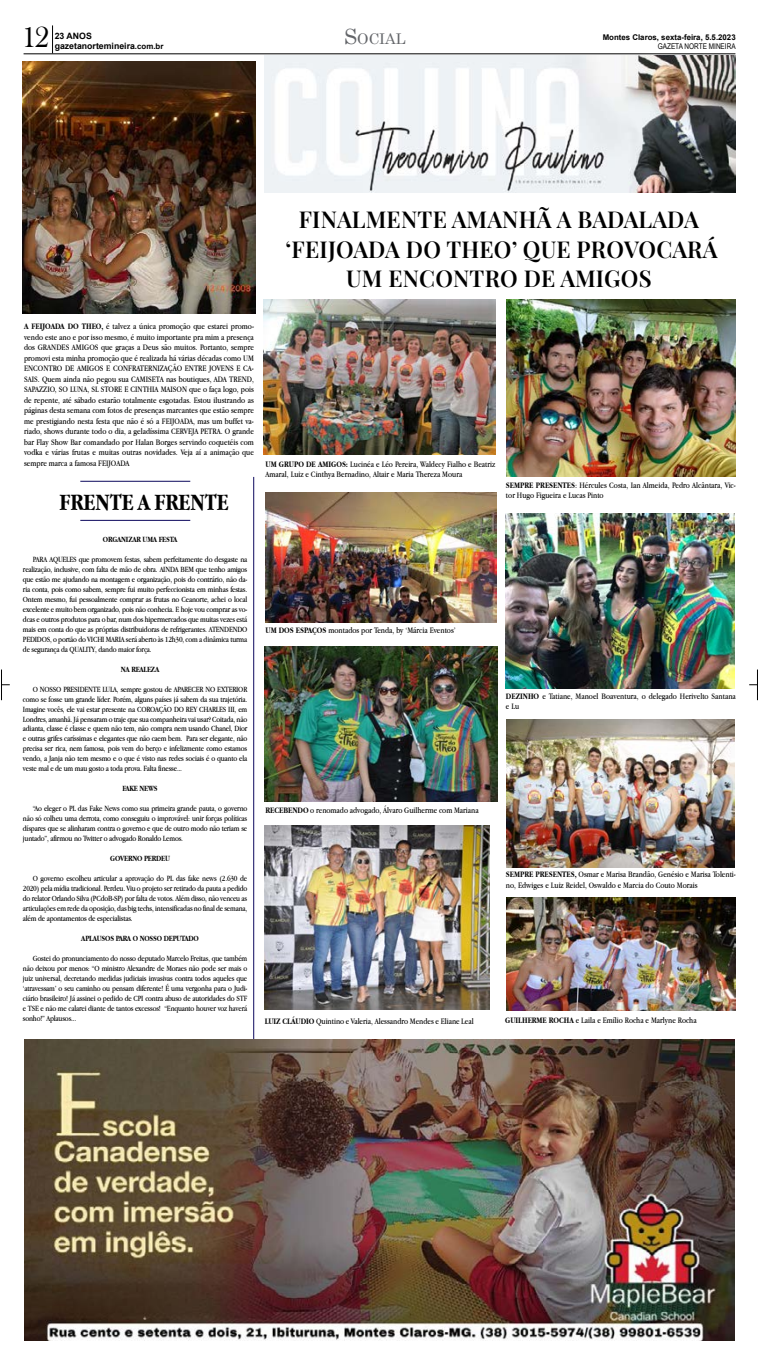
<style>
.page{position:relative;width:759px;height:1365px;background:#fff}
.page>*{position:absolute;margin:0;border:0;box-sizing:border-box;transform-origin:0 0}
.t1{font:29.75px "Bask Old Face";color:#000}
.t2{font:700 24.5px "Apple Garamond";color:#000}
.t3{font:600 22.75px/29.4px "Playfair Display";letter-spacing:.01em;color:#000;text-align:center}
.t4{font:14.7px "Century";color:#636569}
.t5{font:8.75px/10.5px "Apple Garamond";color:#000}
.t6{font:700 8.75px "Arial";color:#000}
.t7{font:8.31px/10px "Apple Garamond";letter-spacing:-.02em;color:#000;text-align:justify}
.t8{font:700 8.31px "Apple Garamond";letter-spacing:-.02em;color:#000}
.t9{font:700 7.88px "Arial";color:#000}
.t10{font:7.88px "Arial Narrow";color:#000}
.s1{font-size:21px}
.s2{font-weight:700}
</style>
<div class="page">
<hr style="left:1px;top:669px;width:1px;height:31px;background:#000">
<hr style="left:757px;top:669px;width:1px;height:31px;background:#000">
<hr style="left:24px;top:53px;width:711px;height:1px;background:#000">
<svg style="left:52px;top:25px;width:1px;height:28px"></svg>
<img style="left:265px;top:55px;width:471px;height:137px">
<img style="left:23px;top:62px;width:232px;height:251px">
<hr style="left:253px;top:477px;width:1px;height:581px;background:#0c085d">
<hr style="left:80px;top:520px;width:110px;height:1px;background:#0c085d">
<hr style="left:80px;top:481px;width:110px;height:1px;background:#0c085d">
<img style="left:25px;top:1039px;width:709px;height:301px">
<img style="left:264px;top:300px;width:232px;height:154px">
<img style="left:506px;top:300px;width:229px;height:176px">
<img style="left:265px;top:493px;width:231px;height:129px">
<img style="left:505px;top:513px;width:229px;height:175px">
<img style="left:265px;top:646px;width:232px;height:155px">
<img style="left:507px;top:719px;width:227px;height:148px">
<img style="left:265px;top:825px;width:225px;height:183px">
<img style="left:506px;top:897px;width:230px;height:113px">
<h1 class="t1" style="left:22px;top:20px;width:28px">12</h1>
<p class="t6" style="left:55px;top:30px;width:39px">23 ANOS</p>
<p class="t6" style="left:55px;top:40px;width:82px">gazetanortemineira</p>
<p class="t9" style="left:135px;top:41px;width:30px">.com.br</p>
<h3 class="t4" style="left:344px;top:27px;width:63px"><span class="s1">S</span>OCIAL</h3>
<p class="t9" style="left:603px;top:32px;width:135px">Montes Claros, sexta-feira, 5.5.2023</p>
<p class="t10" style="left:658px;top:41px;width:79px">GAZETA NORTE MINEIRA</p>
<h3 class="t3" style="left:286px;top:203px;width:434px">FINALMENTE AMANHÃ A BADALADA ‘FEIJOADA DO THEO’ QUE PROVOCARÁ<br>UM ENCONTRO DE AMIGOS</h3>
<p class="t5" style="left:24px;top:321px;width:231px"><span class="s2">A FEIJOADA DO THEO</span> é<span class="s2">,</span> talvez a única promoção que estarei promo-</p>
<p class="t5" style="left:24px;top:342px;width:231px">dos GRANDES AMIGOS que graças a Deus são muitos. Portanto, sempre promovi esta minha promoção que é realizada há várias décadas como UM</p>
<p class="t5" style="left:24px;top:373px;width:231px">SAIS. Quem ainda não pegou sua CAMISETA nas boutiques, ADA TREND,</p>
<p class="t5" style="left:24px;top:331px;width:231px">vendo este ano e por isso mesmo é, muito importante pra mim a presença</p>
<p class="t5" style="left:24px;top:363px;width:231px">ENCONTRO DE AMIGOS E CONFRATERNIZAÇÃO ENTRE JOVENS E CA-</p>
<p class="t5" style="left:24px;top:384px;width:231px;text-align:justify">SAPAZZIO, SO LUNA, SL STORE E CINTHIA MAISON que o faça logo, pois de repente, até sábado estarão totalmente esgotadas. Estou ilustrando as páginas desta semana com fotos de presenças marcantes que estão sempre</p>
<p class="t5" style="left:24px;top:426px;width:231px">riado, shows durante todo o dia a, geladíssima CERVEJA PETRA O. grande</p>
<p class="t5" style="left:24px;top:415px;width:231px">me prestigiando nesta festa que não é só a FEIJOADA, mas um buffet va-</p>
<p class="t5" style="left:24px;top:436px;width:231px">bar Flay Show Bar comandado por Halan Borges servindo coquetéis com vodka e várias frutas e muitas outras novidades. Veja aí a animação que</p>
<p class="t5" style="left:24px;top:457px;width:107px">sempre marca a famosa FEIJOADA</p>
<h2 class="t2" style="left:60px;top:488px;width:171px">FRENTE A FRENTE</h2>
<p class="t8" style="left:103px;top:534px;width:76px">ORGANIZAR UMA FESTA</p>
<p class="t7" style="left:23px;top:554px;width:226px;text-align:right">PARA AQUELES que promovem festas, sabem perfeitamente do desgaste na realização, inclusive, com falta de mão de obra. AINDA BEM que tenho amigos</p>
<p class="t7" style="left:23px;top:584px;width:226px">ria conta, pois como sabem, sempre fui muito perfeccionista em minhas festas.</p>
<p class="t7" style="left:23px;top:574px;width:226px">que estão me ajudando na montagem e organização, pois do contrário, não da-</p>
<p class="t7" style="left:23px;top:594px;width:226px">Ontem mesmo, fui pessoalmente comprar as frutas no Ceanorte, achei o local</p>
<p class="t7" style="left:23px;top:614px;width:226px">dcas e outros produtos para o bar, num dos hipermercados que muitas vezes está</p>
<p class="t7" style="left:23px;top:604px;width:226px">excelente e muito bem organizado, pois não conhecia E. hoje vou comprar as vo-</p>
<p class="t7" style="left:23px;top:623px;width:226px">mais em conta do que as próprias distribuidoras de refrigerantes. ATENDENDO PEDIDOS o, portão do VICHI MARIA será aberto às 12h30, com a dinâmica turma de segurança da QUALITY, dando maior força.</p>
<p class="t8" style="left:121px;top:664px;width:40px">NA REALEZA</p>
<p class="t7" style="left:23px;top:683px;width:226px;text-indent:10px">O NOSSO PRESIDENTE LULA, sempre gostou de APARECER NO EXTERIOR como se fosse um grande líder. Porém, alguns países já sabem da sua trajetória.<br>Imagine vocês, ele vai estar presente na COROAÇÃO DO REY CHARLES III, em Londres, amanhã Já. pensaram o traje que sua companheira vai usar? Coitada, não adianta, classe é classe e quem não tem, não compra nem usando Chanel, Dior e outras grifes caríssimas e elegantes que não caem bem. Para ser elegante, não precisa ser rica, nem famosa, pois vem do berço e infelizmente como estamos vendo a, Janja não tem mesmo oe que é visto nas redes sociais oé quanto ela veste mal e de um mau gosto a toda prova. Falta finesse...</p>
<p class="t8" style="left:123px;top:784px;width:37px">FAKE NEWS</p>
<p class="t7" style="left:23px;top:803px;width:226px;text-indent:10px">“Ao eleger o PL das Fake News como sua primeira grande pauta o, governo não só colheu uma derrota, como conseguiu o improvável: unir forças políticas díspares que se alinharam contra o governo e que de outro modo não teriam se juntado ,” afirmou no Twitter o advogado Ronaldo Lemos.</p>
<p class="t8" style="left:110px;top:853px;width:61px">GOVERNO PERDEU</p>
<p class="t7" style="left:23px;top:873px;width:226px;text-indent:10px">O governo escolheu articular a aprovação do PL das fake news (2.630 de 2020) pela mídia tradicional. Perdeu. Viu o projeto ser retirado da pauta a pedido do relator Orlando Silva (PCdoB-SP) por falta de votos. Além disso, não venceu as articulações em rede da oposição, das big techs, intensificadas no final de semana, além de apontamentos de especialistas.</p>
<p class="t8" style="left:81px;top:933px;width:119px">APLAUSOS PARA O NOSSO DEPUTADO</p>
<p class="t7" style="left:23px;top:953px;width:226px;text-indent:10px">Gostei do pronunciamento do nosso deputado Marcelo Freitas, que também não deixou por menos O“: ministro Alexandre de Moraes não pode ser mais o juiz universal, decretando medidas judiciais invasivas contra todos aqueles que</p>
<p class="t7" style="left:23px;top:993px;width:226px">ciário brasileiro! Já assinei o pedido de CPI contra abuso de autoridades do STF</p>
<p class="t7" style="left:23px;top:983px;width:226px">‘atravessam o’ seu caminho ou pensam diferente É! uma vergonha para o Judi-</p>
<p class="t7" style="left:23px;top:1003px;width:226px">e TSE e não me calarei diante de tantos excessos! “Enquanto houver voz haverá sonho!” Aplausos...</p>
<p class="t5" style="left:266px;top:458px;width:231px"><span class="s2">UM GRUPO DE AMIGOS:</span> Lucinéa e Léo Pereira, Waldecy Fialho e Beatriz</p>
<p class="t5" style="left:266px;top:469px;width:198px">Amaral, Luiz e Cinthya Bernadino, Altair e Maria Thereza Moura</p>
<p class="t5" style="left:506px;top:479px;width:231px"><span class="s2">SEMPRE PRESENTES</span>: Hércules Costa, Ian Almeida, Pedro Alcântara, Vic-</p>
<p class="t5" style="left:506px;top:490px;width:99px">tor Hugo Figueira e Lucas Pinto</p>
<p class="t5" style="left:266px;top:624px;width:192px"><span class="s2">UM DOS ESPAÇOS</span> montados por Tenda, by ‘Márcia Eventos‘</p>
<p class="t5" style="left:506px;top:690px;width:231px"><span class="s2">DEZINHO</span> e Tatiane, Manoel Boaventura o, delegado Herivelto Santana eLu</p>
<p class="t5" style="left:266px;top:805px;width:215px"><span class="s2">RECEBENDO</span> o renomado advogado, Álvaro Guilherme com Mariana</p>
<p class="t5" style="left:506px;top:868px;width:231px"><span class="s2">SEMPRE PRESENTES,</span> Osmar e Marisa Brandão, Genésio e Marisa Tolenti-</p>
<p class="t5" style="left:506px;top:879px;width:193px">no, Edwiges e Luiz Reidel, Oswaldo e Marcia do Couto Morais</p>
<p class="t5" style="left:265px;top:1015px;width:211px"><span class="s2">LUIZ CLÁUDIO</span> Quintino e Valeria, Alessandro Mendes e Eliane Leal</p>
<p class="t5" style="left:505px;top:1014px;width:193px"><span class="s2">GUILHERME ROCHA</span> e Laila e Emílio Rocha e Marlyne Rocha</p>
</div>
